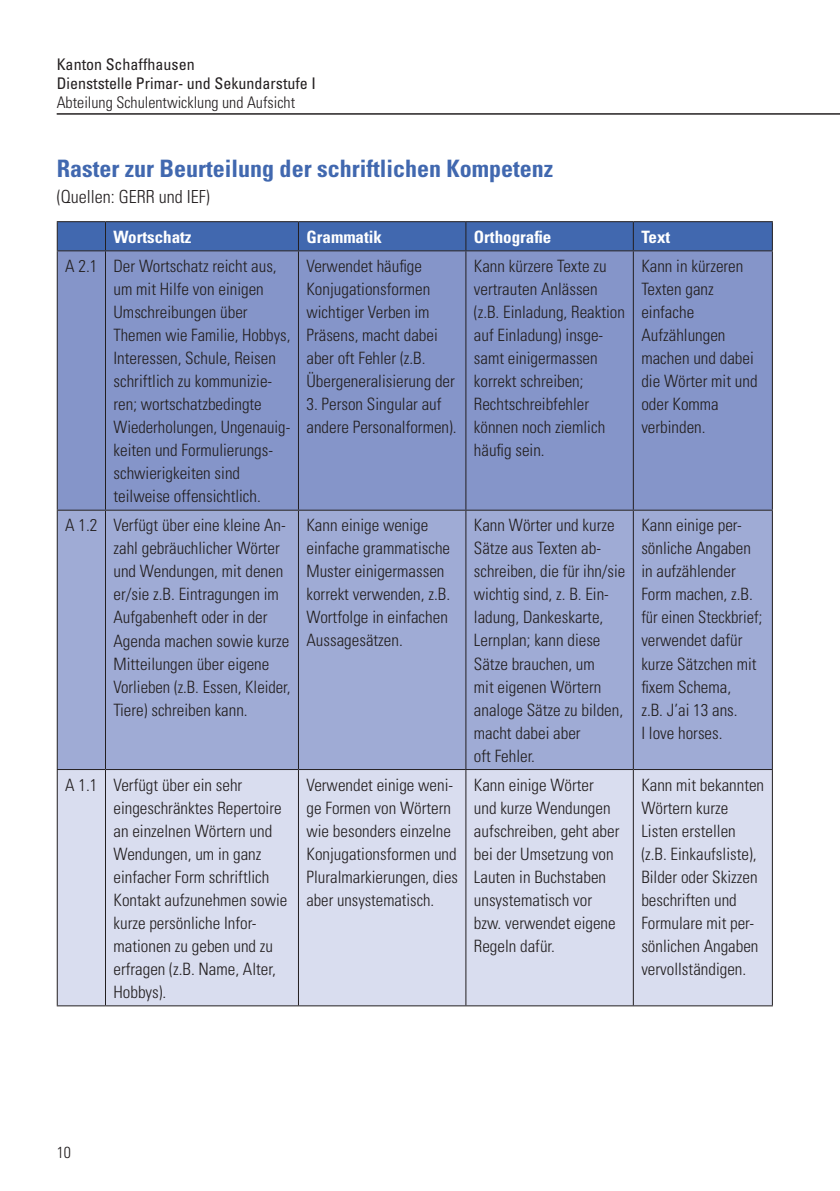
<style>
.page{position:relative;width:840px;height:1191px;background:#fff}
.page>*{position:absolute;margin:0;border:0;box-sizing:border-box;transform-origin:0 0}
.t1{font:700 condensed 24px "Univers";color:#4168af}
.t2{font:300 condensed 18px "Univers";color:#231f20}
.t3{font:300 condensed 17px/23px "Univers";color:#231f20}
.t4{font:700 condensed 17px "Univers";color:#fff}
.t5{font:condensed 16px/19px "Univers";color:#231f20}
.t6{font:300 condensed 16px "Univers";color:#231f20}
</style>
<div class="page">
<hr style="left:57px;top:113px;width:782px;height:1px;background:#231f20">
<div style="left:58px;top:251px;width:713px;height:259px;background:#8595c9"></div>
<div style="left:58px;top:511px;width:713px;height:258px;background:#9fabd5"></div>
<div style="left:58px;top:770px;width:713px;height:235px;background:#d9ddef"></div>
<hr style="left:57px;top:221px;width:48px;height:1px;background:#231f20">
<hr style="left:105px;top:221px;width:193px;height:1px;background:#231f20">
<hr style="left:298px;top:221px;width:167px;height:1px;background:#231f20">
<hr style="left:465px;top:221px;width:168px;height:1px;background:#231f20">
<hr style="left:633px;top:221px;width:139px;height:1px;background:#231f20">
<div style="left:57px;top:222px;width:715px;height:28px;background:#4168af"></div>
<hr style="left:57px;top:250px;width:48px;height:1px;background:#231f20">
<hr style="left:57px;top:251px;width:1px;height:259px;background:#231f20">
<hr style="left:105px;top:250px;width:193px;height:1px;background:#231f20">
<hr style="left:105px;top:251px;width:1px;height:259px;background:#231f20">
<hr style="left:298px;top:250px;width:167px;height:1px;background:#231f20">
<hr style="left:298px;top:251px;width:1px;height:259px;background:#231f20">
<hr style="left:465px;top:250px;width:168px;height:1px;background:#231f20">
<hr style="left:465px;top:251px;width:1px;height:259px;background:#231f20">
<hr style="left:633px;top:250px;width:139px;height:1px;background:#231f20">
<hr style="left:632px;top:251px;width:1px;height:259px;background:#231f20">
<hr style="left:771px;top:251px;width:1px;height:259px;background:#231f20">
<hr style="left:57px;top:510px;width:48px;height:1px;background:#231f20">
<hr style="left:57px;top:511px;width:1px;height:258px;background:#231f20">
<hr style="left:105px;top:510px;width:193px;height:1px;background:#231f20">
<hr style="left:105px;top:511px;width:1px;height:258px;background:#231f20">
<hr style="left:298px;top:510px;width:167px;height:1px;background:#231f20">
<hr style="left:298px;top:511px;width:1px;height:258px;background:#231f20">
<hr style="left:465px;top:510px;width:168px;height:1px;background:#231f20">
<hr style="left:465px;top:511px;width:1px;height:258px;background:#231f20">
<hr style="left:633px;top:510px;width:139px;height:1px;background:#231f20">
<hr style="left:632px;top:511px;width:1px;height:258px;background:#231f20">
<hr style="left:771px;top:511px;width:1px;height:258px;background:#231f20">
<hr style="left:57px;top:769px;width:48px;height:1px;background:#231f20">
<hr style="left:57px;top:770px;width:1px;height:235px;background:#231f20">
<hr style="left:105px;top:769px;width:193px;height:1px;background:#231f20">
<hr style="left:105px;top:770px;width:1px;height:235px;background:#231f20">
<hr style="left:298px;top:769px;width:167px;height:1px;background:#231f20">
<hr style="left:298px;top:770px;width:1px;height:235px;background:#231f20">
<hr style="left:465px;top:769px;width:168px;height:1px;background:#231f20">
<hr style="left:465px;top:770px;width:1px;height:235px;background:#231f20">
<hr style="left:633px;top:769px;width:139px;height:1px;background:#231f20">
<hr style="left:632px;top:770px;width:1px;height:235px;background:#231f20">
<hr style="left:771px;top:770px;width:1px;height:235px;background:#231f20">
<hr style="left:57px;top:1005px;width:48px;height:1px;background:#231f20">
<hr style="left:105px;top:1005px;width:667px;height:1px;background:#231f20">
<p class="t5" style="left:57px;top:56px;width:260px">Kanton Schaffhausen<br>Dienststelle Primar- und Sekundarstufe I</p>
<p class="t6" style="left:57px;top:96px;width:240px">Abteilung Schulentwicklung und Aufsicht</p>
<h1 class="t1" style="left:57px;top:160px;width:497px">Raster zur Beurteilung der schriftlichen Kompetenz</h1>
<p class="t2" style="left:57px;top:190px;width:154px">(Quellen: GERR und IEF)</p>
<p class="t4" style="left:113px;top:230px;width:79px">Wortschatz</p>
<p class="t4" style="left:306px;top:230px;width:77px">Grammatik</p>
<p class="t4" style="left:473px;top:230px;width:79px">Orthografie</p>
<p class="t4" style="left:641px;top:230px;width:30px">Text</p>
<p class="t3" style="left:113px;top:256px;width:178px;text-indent:-48px">A 2.1 Der Wortschatz reicht aus, um mit Hilfe von einigen<br>Umschreibungen über<br>Themen wie Familie, Hobbys,<br>Interessen, Schule, Reisen schriftlich zu kommunizie&shy;ren; wortschatzbedingte<br>Wiederholungen, Ungenauig&shy;keiten und Formulierungs&shy;schwierigkeiten sind teilweise offensichtlich.</p>
<p class="t3" style="left:306px;top:256px;width:150px">Verwendet häufige<br>Konjugationsformen wichtiger Verben im<br>Präsens, macht dabei aber oft Fehler (z.B.<br>Übergeneralisierung der</p>
<p class="t3" style="left:473px;top:256px;width:152px">Kann kürzere Texte zu vertrauten Anlässen (z.B. Einladung, Reaktion auf Einladung) insge&shy;samt einigermassen korrekt schreiben;<br>Rechtschreibfehler können noch ziemlich häufig sein.</p>
<p class="t3" style="left:641px;top:256px;width:118px">Kann in kürzeren<br>Texten ganz einfache<br>Aufzählungen machen und dabei die Wörter mit und oder Komma verbinden.</p>
<p class="t3" style="left:306px;top:394px;width:152px">3. Person Singular auf andere Personalformen).</p>
<p class="t3" style="left:113px;top:515px;width:178px;text-indent:-48px">A 1.2 Verfügt über eine kleine An&shy;zahl gebräuchlicher Wörter und Wendungen, mit denen er/sie z.B. Eintragungen im<br>Aufgabenheft oder in der<br>Agenda machen sowie kurze<br>Mitteilungen über eigene<br>Vorlieben (z.B. Essen, Kleider,<br>Tiere) schreiben kann.</p>
<p class="t3" style="left:306px;top:515px;width:145px">Kann einige wenige einfache grammatische<br>Muster einigermassen korrekt verwenden, z.B.<br>Wortfolge in einfachen<br>Aussagesätzen.</p>
<p class="t3" style="left:473px;top:515px;width:153px">Kann Wörter und kurze<br>Sätze aus Texten ab&shy;schreiben, die für ihn/sie wichtig sind, z. B. Ein&shy;ladung, Dankeskarte,<br>Lernplan; kann diese<br>Sätze brauchen, um<br>mit eigenen Wörtern analoge Sätze zu bilden, macht dabei aber<br>oft Fehler.</p>
<p class="t3" style="left:641px;top:515px;width:122px">Kann einige per&shy;sönliche Angaben in aufzählender<br>Form machen, z.B. für einen Steckbrief; verwendet dafür kurze Sätzchen mit fixem Schema,<br>z.B. J’ai 13 ans.<br>I love horses.</p>
<p class="t3" style="left:113px;top:775px;width:175px;text-indent:-48px">A 1.1 Verfügt über ein sehr eingeschränktes Repertoire an einzelnen Wörtern und<br>Wendungen, um in ganz einfacher Form schriftlich<br>Kontakt aufzunehmen sowie kurze persönliche Infor&shy;mationen zu geben und zu erfragen (z.B. Name, Alter,<br>Hobbys).</p>
<p class="t3" style="left:306px;top:775px;width:153px">Verwendet einige weni&shy;ge Formen von Wörtern wie besonders einzelne<br>Konjugationsformen und<br>Pluralmarkierungen, dies aber unsystematisch.</p>
<p class="t3" style="left:473px;top:775px;width:147px">Kann einige Wörter und kurze Wendungen aufschreiben, geht aber bei der Umsetzung von<br>Lauten in Buchstaben unsystematisch vor bzw. verwendet eigene<br>Regeln dafür.</p>
<p class="t3" style="left:641px;top:775px;width:124px">Kann mit bekannten<br>Wörtern kurze<br>Listen erstellen (z.B. Einkaufsliste),<br>Bilder oder Skizzen beschriften und<br>Formulare mit per&shy;sönlichen Angaben vervollständigen.</p>
<p class="t6" style="left:57px;top:1146px;width:16px">10</p>
</div>
